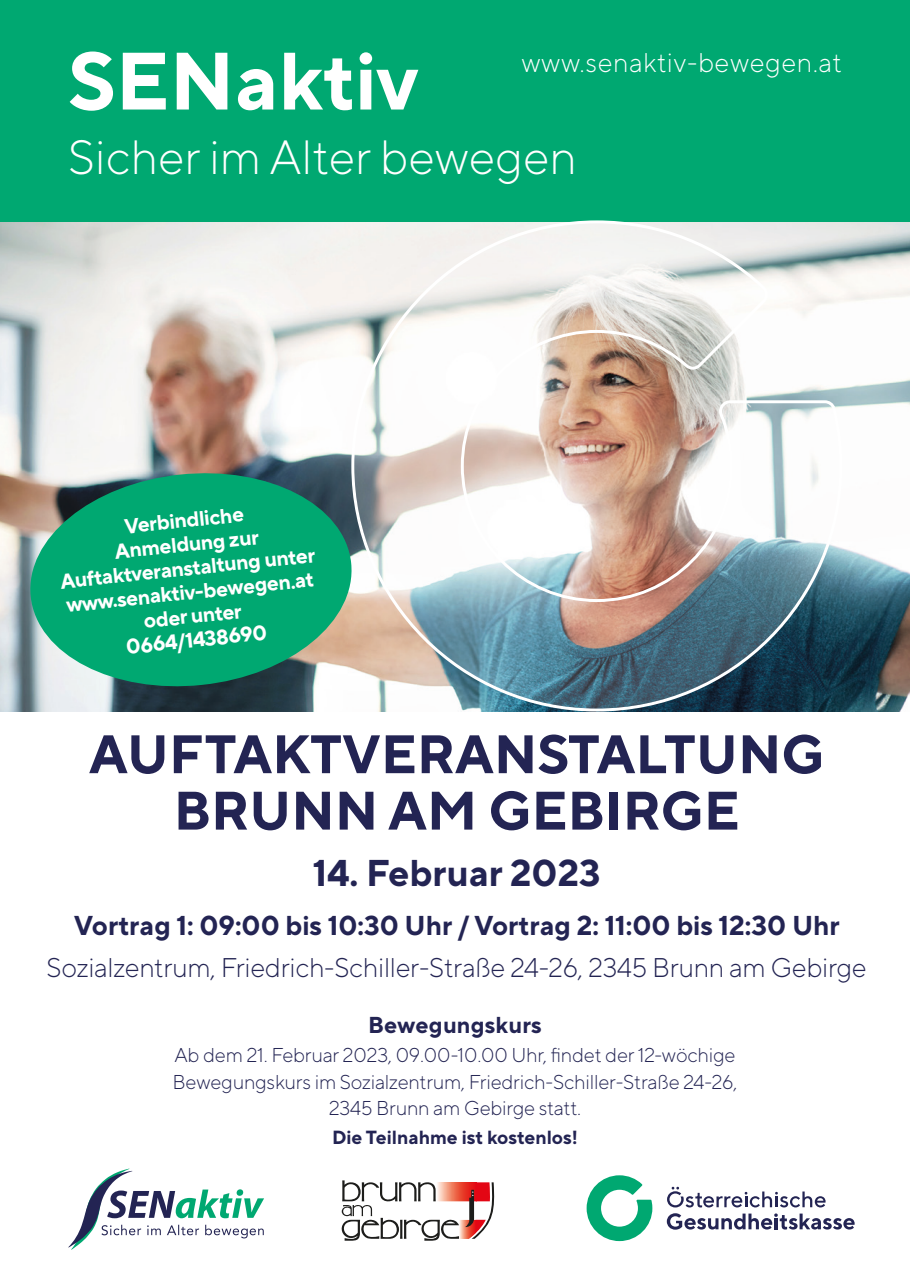
<style>
.page{position:relative;width:910px;height:1276px;background:#fff}
.page>*{position:absolute;margin:0;border:0;box-sizing:border-box;transform-origin:0 0}
.t1{font:700 81px "TT Norms Pro";color:#fff}
.t2{font:700 54px "TT Norms Pro";color:#232453}
.t3{font:300 48px "TT Norms Pro";color:#fff}
.t4{font:700 37.2px "TT Norms Pro";color:#232453}
.t5{font:700 27.3px "TT Norms Pro";color:#232453}
.t6{font:300 27px "TT Norms Pro";letter-spacing:-.01em;color:#232453}
.t7{font:300 27px "TT Norms Pro";letter-spacing:.02em;color:#fff}
.t8{font:700 23.1px "TT Norms Pro";letter-spacing:.01em;color:#232453}
.t9{font:700 21px "TT Norms Pro";color:#fff}
.t10{font:300 20.1px/26.4px "TT Norms Pro";letter-spacing:-.01em;color:#232453;text-align:center}
.t11{font:700 18.9px "TT Norms Pro";color:#232453}
</style>
<div class="page">
<svg style="left:68px;top:1168px;width:196px;height:81px"></svg>
<svg style="left:587px;top:1175px;width:65px;height:66px"></svg>
<svg style="left:667px;top:1213px;width:188px;height:16px"></svg>
<svg style="left:667px;top:1186px;width:159px;height:21px"></svg>
<img style="left:0;top:221px;width:910px;height:490px">
<div style="left:0;top:0;width:910px;height:221px;background:#00a871"></div>
<svg style="left:350px;top:220px;width:494px;height:492px"></svg>
<img style="left:354px;top:223px;width:485px;height:485px">
<svg style="left:25px;top:465px;width:332px;height:229px;fill:#00a871"></svg>
<svg style="left:342px;top:1180px;width:152px;height:60px"></svg>
<p class="t1" style="left:68px;top:28px;width:351px">SENaktiv</p>
<p class="t3" style="left:68px;top:127px;width:510px">Sicher im Alter bewegen</p>
<p class="t7" style="left:522px;top:45px;width:322px">www.senaktiv-bewegen.at</p>
<p class="t9" style="left:123px;top:512px;width:122px;rotate:-6deg">Verbindliche</p>
<p class="t9" style="left:113px;top:538px;width:146px;rotate:-6deg">Anmeldung zur</p>
<p class="t9" style="left:59px;top:567px;width:258px;rotate:-6deg">Auftaktveranstaltung unter</p>
<p class="t9" style="left:65px;top:591px;width:250px;rotate:-6deg">www.senaktiv-bewegen.at</p>
<p class="t9" style="left:142px;top:607px;width:100px;rotate:-6deg">oder unter</p>
<p class="t9" style="left:125px;top:633px;width:143px;rotate:-6deg">0664/1438690</p>
<p class="t2" style="left:89px;top:718px;width:737px">AUFTAKTVERANSTALTUNG</p>
<p class="t2" style="left:174px;top:775px;width:567px">BRUNN AM GEBIRGE</p>
<p class="t4" style="left:313px;top:848px;width:289px">14. Februar 2023</p>
<p class="t5" style="left:74px;top:907px;width:767px">Vortrag 1: 09:00 bis 10:30 Uhr / Vortrag 2: 11:00 bis 12:30 Uhr</p>
<p class="t6" style="left:47px;top:950px;width:822px">Sozialzentrum, Friedrich-Schiller-Straße 24-26, 2345 Brunn am Gebirge</p>
<p class="t8" style="left:368px;top:1009px;width:175px">Bewegungskurs</p>
<p class="t10" style="left:173px;top:1041px;width:566px">Ab dem 21. Februar 2023, 09.00-10.00 Uhr, findet der 12-wöchige<br>Bewegungskurs im Sozialzentrum, Friedrich-Schiller-Straße 24-26,<br>2345 Brunn am Gebirge statt.</p>
<p class="t11" style="left:332px;top:1125px;width:247px">Die Teilnahme ist kostenlos!</p>
</div>
